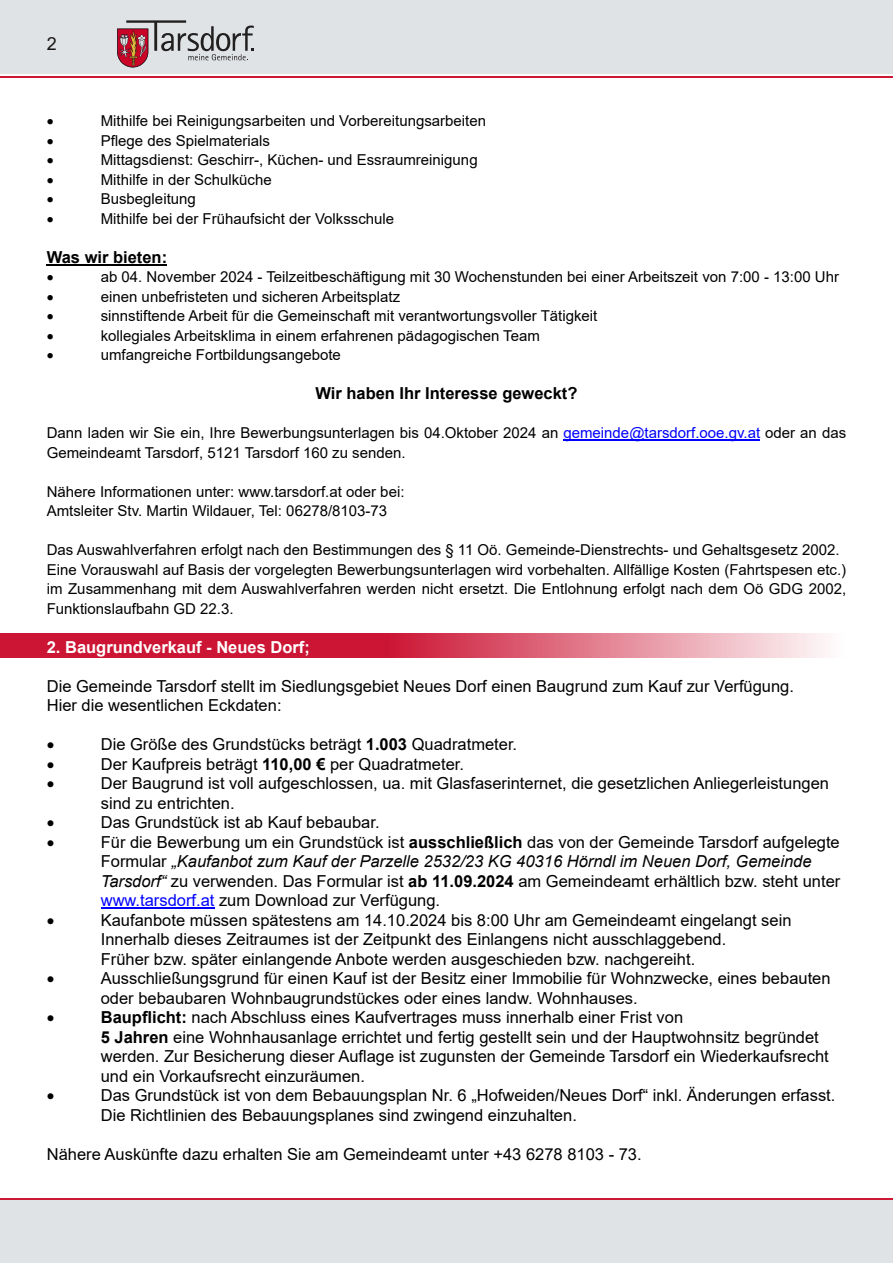
<style>
.page{position:relative;width:893px;height:1263px;background:#fff}
.page>*{position:absolute;margin:0;border:0;box-sizing:border-box;transform-origin:0 0}
.t1{font:18px "Arial";color:#181715}
.t2{font:16.5px/19.5px "Arial";color:#000}
.t3{font:700 16.5px "Arial";color:#000}
.t4{font:700 16.5px "Arial";color:#fff}
.t5{font:15px/19.5px "Arial";color:#000}
.s1{color:#00f}
.s2{font-weight:700}
.s3{font-style:italic}
</style>
<div class="page">
<div style="left:0;top:0;width:893px;height:74px;background:#e0e3e5"></div>
<hr style="left:0;top:77px;width:893px;height:1px;background:#cc1834">
<svg style="left:117px;top:20px;width:137px;height:48px"></svg>
<div style="left:0;top:1199px;width:893px;height:64px;background:#e0e3e5"></div>
<hr style="left:0;top:1198px;width:893px;height:1px;background:#cc1834">
<hr style="left:47px;top:264px;width:120px;height:2px;background:#000">
<hr style="left:563px;top:440px;width:197px;height:1px;background:#00f">
<img style="left:0;top:633px;width:826px;height:25px">
<hr style="left:101px;top:908px;width:113px;height:1px;background:#00f">
<p class="t1" style="left:47px;top:37px;width:12px">2</p>
<p class="t5" style="left:101px;top:112px;width:387px">Mithilfe bei Reinigungsarbeiten und Vorbereitungsarbeiten Pflege des Spielmaterials<br>Mittagsdienst: Geschirr-, Küchen- und Essraumreinigung Mithilfe in der Schulküche<br>Busbegleitung<br>Mithilfe bei der Frühaufsicht der Volksschule</p>
<p class="t3" style="left:47px;top:250px;width:122px">Was wir bieten:</p>
<p class="t5" style="left:101px;top:268px;width:740px">ab 04. November 2024 - Teilzeitbeschäftigung mit 30 Wochenstunden bei einer Arbeitszeit von 7:00 - 13:00 Uhr einen unbefristeten und sicheren Arbeitsplatz<br>sinnstiftende Arbeit für die Gemeinschaft mit verantwortungsvoller Tätigkeit<br>kollegiales Arbeitsklima in einem erfahrenen pädagogischen Team<br>umfangreiche Fortbildungsangebote</p>
<p class="t3" style="left:315px;top:387px;width:264px">Wir haben Ihr Interesse geweckt?</p>
<p class="t5" style="left:47px;top:424px;width:801px">Dann laden wir Sie ein, Ihre Bewerbungsunterlagen bis 04.Oktober 2024 an <span class="s1">gemeinde@tarsdorf.ooe.gv.at</span> oder an das<br>Gemeindeamt Tarsdorf, 5121 Tarsdorf 160 zu senden.</p>
<p class="t5" style="left:47px;top:483px;width:359px">Nähere Informationen unter: www.tarsdorf.at oder bei:<br>Amtsleiter Stv. Martin Wildauer, Tel: 06278/8103-73</p>
<p class="t5" style="left:47px;top:541px;width:801px">Das Auswahlverfahren erfolgt nach den Bestimmungen des § 11 Oö. Gemeinde-Dienstrechts- und Gehaltsgesetz 2002.<br>Eine Vorauswahl auf Basis der vorgelegten Bewerbungsunterlagen wird vorbehalten. Allfällige Kosten (Fahrtspesen etc.) im Zusammenhang mit dem Auswahlverfahren werden nicht ersetzt. Die Entlohnung erfolgt nach dem Oö GDG 2002, Funktionslaufbahn GD 22.3.</p>
<p class="t4" style="left:47px;top:640px;width:265px">2. Baugrundverkauf - Neues Dorf;</p>
<p class="t2" style="left:47px;top:677px;width:749px">Die Gemeinde Tarsdorf stellt im Siedlungsgebiet Neues Dorf einen Baugrund zum Kauf zur Verfügung.<br>Hier die wesentlichen Eckdaten:</p>
<p class="t2" style="left:101px;top:736px;width:741px">Die Größe des Grundstücks beträgt <span class="s2">1.003</span> Quadratmeter.<br>Der Kaufpreis beträgt <span class="s2">110,00 €</span> per Quadratmeter.<br>Der Baugrund ist voll aufgeschlossen, ua. mit Glasfaserinternet, die gesetzlichen Anliegerleistungen sind zu entrichten.<br>Das Grundstück ist ab Kauf bebaubar.<br>Für die Bewerbung um ein Grundstück ist <span class="s2">ausschließlich</span> das von der Gemeinde Tarsdorf aufgelegte Formular <span class="s3">„Kaufanbot zum Kauf der Parzelle 2532/23 KG 40316 Hörndl im Neuen Dorf, Gemeinde Tarsdorf“</span> zu verwenden. Das Formular ist <span class="s2">ab 11.09.2024</span> am Gemeindeamt erhältlich bzw. steht unter <span class="s1">www.tarsdorf.at</span> zum Download zur Verfügung.<br>Kaufanbote müssen spätestens am 14.10.2024 bis 8:00 Uhr am Gemeindeamt eingelangt sein Innerhalb dieses Zeitraumes ist der Zeitpunkt des Einlangens nicht ausschlaggebend.<br>Früher bzw. später einlangende Anbote werden ausgeschieden bzw. nachgereiht.<br>Ausschließungsgrund für einen Kauf ist der Besitz einer Immobilie für Wohnzwecke, eines bebauten oder bebaubaren Wohnbaugrundstückes oder eines landw. Wohnhauses.<br><span class="s2">Baupflicht:</span> nach Abschluss eines Kaufvertrages muss innerhalb einer Frist von<br><span class="s2">5 Jahren</span> eine Wohnhausanlage errichtet und fertig gestellt sein und der Hauptwohnsitz begründet werden. Zur Besicherung dieser Auflage ist zugunsten der Gemeinde Tarsdorf ein Wiederkaufsrecht und ein Vorkaufsrecht einzuräumen.<br>Das Grundstück ist von dem Bebauungsplan Nr. 6 „Hofweiden/Neues Dorf“ inkl. Änderungen erfasst.<br>Die Richtlinien des Bebauungsplanes sind zwingend einzuhalten.</p>
<p class="t2" style="left:47px;top:1145px;width:596px">Nähere Auskünfte dazu erhalten Sie am Gemeindeamt unter +43 6278 8103 - 73.</p>
</div>
